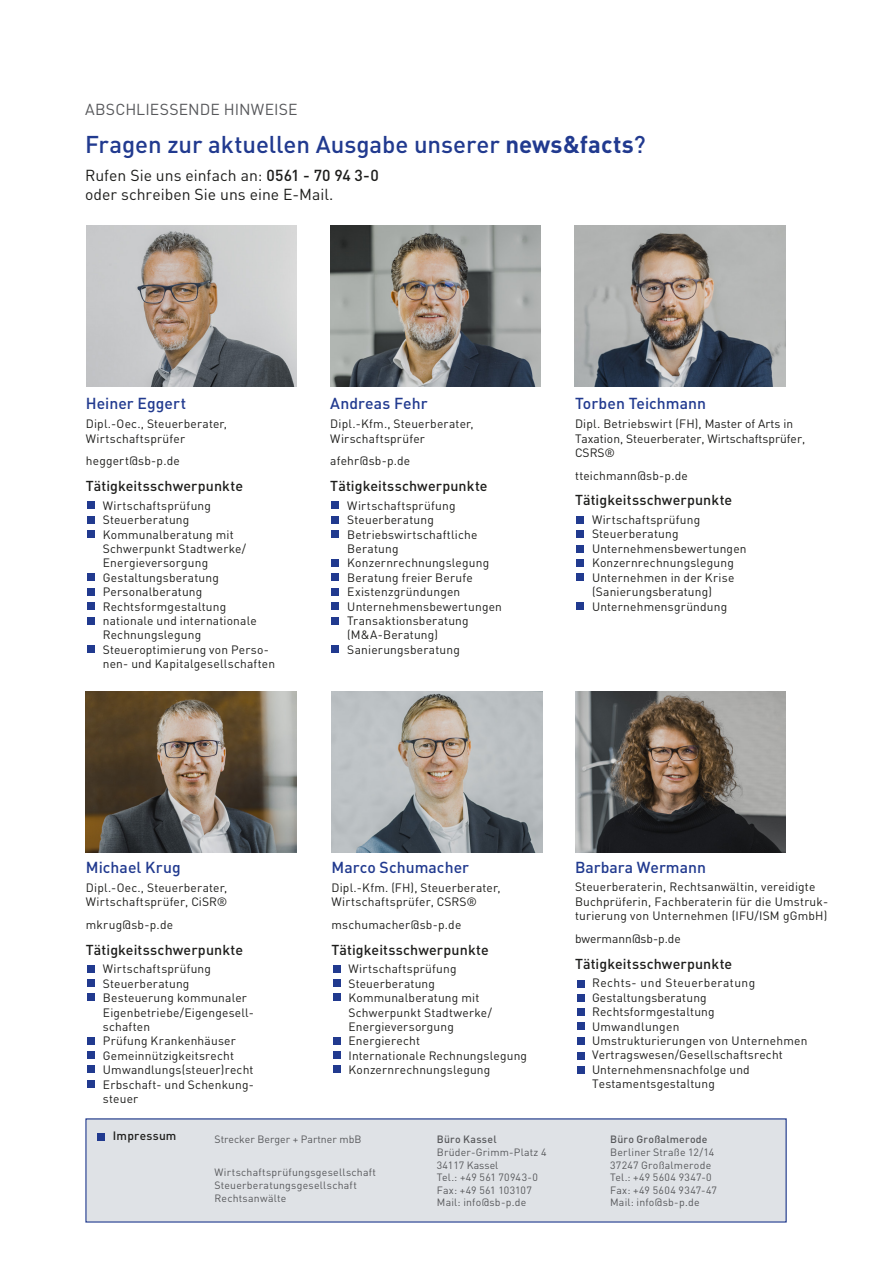
<style>
.page{position:relative;width:893px;height:1263px;background:#fff}
.page>*{position:absolute;margin:0;border:0;box-sizing:border-box;transform-origin:0 0}
.t1{font:500 24px "DIN Pro";letter-spacing:-.005em;color:#213a8f}
.t2{font:500 15.75px "DIN Pro";color:#213a8f}
.t3{font:15.75px/18.9px "DIN Pro";color:#1d1d1b}
.t4{font:15.75px "DIN Pro";letter-spacing:.005em;color:#57585b}
.t5{font:500 14.25px "DIN Pro";letter-spacing:.01em;color:#1d1d1b}
.t6{font:12px/14.4px "DIN Pro";letter-spacing:.015em;color:#1d1d1b}
.t7{font:500 12px "DIN Pro";letter-spacing:.015em;color:#1d1d1b}
.t8{font:10.5px/12.6px "DIN Pro";letter-spacing:.02em;color:#57585b}
.t9{font:500 10.5px "DIN Pro";letter-spacing:.025em;color:#57585b}
.t10{font:10.5px "DIN Pro";color:#57585b}
.s1{font-weight:700}
.s2{font-weight:500}
</style>
<div class="page">
<div style="left:331px;top:501px;width:8px;height:8px;background:#213a8f"></div>
<div style="left:331px;top:516px;width:8px;height:8px;background:#213a8f"></div>
<div style="left:331px;top:530px;width:8px;height:8px;background:#213a8f"></div>
<div style="left:331px;top:559px;width:8px;height:8px;background:#213a8f"></div>
<div style="left:331px;top:573px;width:8px;height:8px;background:#213a8f"></div>
<div style="left:331px;top:588px;width:8px;height:8px;background:#213a8f"></div>
<div style="left:331px;top:602px;width:8px;height:8px;background:#213a8f"></div>
<div style="left:331px;top:617px;width:8px;height:7px;background:#213a8f"></div>
<div style="left:331px;top:645px;width:8px;height:8px;background:#213a8f"></div>
<div style="left:87px;top:965px;width:8px;height:7px;background:#213a8f"></div>
<div style="left:87px;top:979px;width:8px;height:8px;background:#213a8f"></div>
<div style="left:87px;top:993px;width:8px;height:8px;background:#213a8f"></div>
<div style="left:87px;top:1037px;width:8px;height:7px;background:#213a8f"></div>
<div style="left:87px;top:1051px;width:8px;height:8px;background:#213a8f"></div>
<div style="left:87px;top:1065px;width:8px;height:8px;background:#213a8f"></div>
<div style="left:87px;top:1080px;width:8px;height:8px;background:#213a8f"></div>
<div style="left:333px;top:965px;width:7px;height:7px;background:#213a8f"></div>
<div style="left:333px;top:979px;width:7px;height:8px;background:#213a8f"></div>
<div style="left:333px;top:993px;width:7px;height:8px;background:#213a8f"></div>
<div style="left:333px;top:1037px;width:7px;height:7px;background:#213a8f"></div>
<div style="left:333px;top:1051px;width:7px;height:8px;background:#213a8f"></div>
<div style="left:333px;top:1065px;width:7px;height:8px;background:#213a8f"></div>
<div style="left:577px;top:980px;width:8px;height:7px;background:#213a8f"></div>
<div style="left:577px;top:994px;width:8px;height:8px;background:#213a8f"></div>
<div style="left:577px;top:1008px;width:8px;height:8px;background:#213a8f"></div>
<div style="left:577px;top:1022px;width:8px;height:8px;background:#213a8f"></div>
<div style="left:577px;top:1037px;width:8px;height:7px;background:#213a8f"></div>
<div style="left:577px;top:1052px;width:8px;height:7px;background:#213a8f"></div>
<div style="left:577px;top:1066px;width:8px;height:8px;background:#213a8f"></div>
<div style="left:576px;top:516px;width:8px;height:8px;background:#213a8f"></div>
<div style="left:576px;top:530px;width:8px;height:8px;background:#213a8f"></div>
<div style="left:576px;top:545px;width:8px;height:7px;background:#213a8f"></div>
<div style="left:576px;top:559px;width:8px;height:8px;background:#213a8f"></div>
<div style="left:576px;top:573px;width:8px;height:8px;background:#213a8f"></div>
<div style="left:576px;top:602px;width:8px;height:8px;background:#213a8f"></div>
<div style="left:87px;top:501px;width:8px;height:8px;background:#213a8f"></div>
<div style="left:87px;top:516px;width:8px;height:8px;background:#213a8f"></div>
<div style="left:87px;top:530px;width:8px;height:8px;background:#213a8f"></div>
<div style="left:87px;top:573px;width:8px;height:8px;background:#213a8f"></div>
<div style="left:87px;top:588px;width:8px;height:8px;background:#213a8f"></div>
<div style="left:87px;top:602px;width:8px;height:8px;background:#213a8f"></div>
<div style="left:87px;top:617px;width:8px;height:7px;background:#213a8f"></div>
<div style="left:87px;top:645px;width:8px;height:8px;background:#213a8f"></div>
<div style="left:86px;top:1119px;width:700px;height:103px;background:#dfe2e6"></div>
<div style="left:97px;top:1133px;width:8px;height:7px;background:#213a8f"></div>
<img style="left:86px;top:225px;width:211px;height:162px">
<img style="left:330px;top:225px;width:211px;height:162px">
<img style="left:86px;top:691px;width:210px;height:162px">
<img style="left:331px;top:691px;width:211px;height:162px">
<img style="left:575px;top:225px;width:210px;height:162px">
<img style="left:575px;top:691px;width:210px;height:162px">
<h2 class="t4" style="left:85px;top:99px;width:214px">ABSCHLIESSENDE HINWEISE</h2>
<h1 class="t1" style="left:85px;top:128px;width:562px">Fragen zur aktuellen Ausgabe unserer <span class="s1">news&amp;facts</span>?</h1>
<h2 class="t3" style="left:85px;top:165px;width:295px">Rufen Sie uns einfach an: <span class="s2">0561 - 70 94 3-0 </span>oder schreiben Sie uns eine E-Mail.</h2>
<h2 class="t2" style="left:86px;top:393px;width:102px">Heiner Eggert</h2>
<p class="t6" style="left:86px;top:416px;width:143px">Dipl.-Oec., Steuerberater,<br>Wirtschaftsprüfer</p>
<p class="t6" style="left:86px;top:453px;width:96px">heggert@sb-p.de</p>
<p class="t5" style="left:86px;top:476px;width:159px">Tätigkeitsschwerpunkte</p>
<p class="t6" style="left:103px;top:498px;width:174px">Wirtschaftsprüfung<br>Steuerberatung<br>Kommunalberatung mit<br>Schwerpunkt Stadtwerke/<br>Energieversorgung<br>Gestaltungsberatung<br>Personalberatung<br>Rechtsformgestaltung nationale und internationale<br>Rechnungslegung<br>Steueroptimierung von Perso&shy;nen- und Kapitalgesellschaften</p>
<h2 class="t2" style="left:330px;top:393px;width:99px">Andreas Fehr</h2>
<p class="t6" style="left:330px;top:416px;width:145px">Dipl.-Kfm., Steuerberater,<br>Wirschaftsprüfer</p>
<p class="t6" style="left:330px;top:453px;width:82px">afehr@sb-p.de</p>
<p class="t5" style="left:330px;top:476px;width:159px">Tätigkeitsschwerpunkte</p>
<p class="t6" style="left:347px;top:498px;width:156px">Wirtschaftsprüfung<br>Steuerberatung<br>Betriebswirtschaftliche<br>Beratung<br>Konzernrechnungslegung<br>Beratung freier Berufe<br>Existenzgründungen<br>Unternehmensbewertungen<br>Transaktionsberatung (M&amp;A-Beratung)<br>Sanierungsberatung</p>
<h2 class="t2" style="left:575px;top:393px;width:133px">Torben Teichmann</h2>
<p class="t6" style="left:575px;top:416px;width:232px">Dipl. Betriebswirt (FH), Master of Arts in<br>Taxation, Steuerberater, Wirtschaftsprüfer,<br>CSRS®</p>
<p class="t6" style="left:575px;top:468px;width:114px">tteichmann@sb-p.de</p>
<p class="t5" style="left:575px;top:491px;width:159px">Tätigkeitsschwerpunkte</p>
<p class="t6" style="left:592px;top:512px;width:156px">Wirtschaftsprüfung<br>Steuerberatung<br>Unternehmensbewertungen<br>Konzernrechnungslegung<br>Unternehmen in der Krise (Sanierungsberatung)<br>Unternehmensgründung</p>
<h2 class="t2" style="left:86px;top:857px;width:96px">Michael Krug</h2>
<p class="t6" style="left:86px;top:880px;width:143px">Dipl.-Oec., Steuerberater,<br>Wirtschaftsprüfer, CiSR®</p>
<p class="t6" style="left:86px;top:917px;width:89px">mkrug@sb-p.de</p>
<p class="t5" style="left:86px;top:940px;width:159px">Tätigkeitsschwerpunkte</p>
<p class="t6" style="left:103px;top:961px;width:153px">Wirtschaftsprüfung<br>Steuerberatung<br>Besteuerung kommunaler<br>Eigenbetriebe/Eigengesell&shy;schaften<br>Prüfung Krankenhäuser<br>Gemeinnützigkeitsrecht<br>Umwandlungs(steuer)recht<br>Erbschaft- und Schenkung&shy;steuer</p>
<h2 class="t2" style="left:331px;top:857px;width:139px">Marco Schumacher</h2>
<p class="t6" style="left:331px;top:880px;width:171px">Dipl.-Kfm. (FH), Steuerberater,<br>Wirtschaftsprüfer, CSRS®</p>
<p class="t6" style="left:331px;top:917px;width:131px">mschumacher@sb-p.de</p>
<p class="t5" style="left:331px;top:940px;width:159px">Tätigkeitsschwerpunkte</p>
<p class="t6" style="left:348px;top:961px;width:180px">Wirtschaftsprüfung<br>Steuerberatung<br>Kommunalberatung mit<br>Schwerpunkt Stadtwerke/<br>Energieversorgung<br>Energierecht<br>Internationale Rechnungslegung<br>Konzernrechnungslegung</p>
<h2 class="t2" style="left:575px;top:856px;width:132px">Barbara Wermann</h2>
<p class="t6" style="left:575px;top:879px;width:255px">Steuerberaterin, Rechtsanwältin, vereidigte<br>Buchprüferin, Fachberaterin für die Umstruk&shy;turierung von Unternehmen (IFU/ISM gGmbH)</p>
<p class="t6" style="left:575px;top:931px;width:107px">bwermann@sb-p.de</p>
<p class="t5" style="left:575px;top:954px;width:159px">Tätigkeitsschwerpunkte</p>
<p class="t6" style="left:592px;top:975px;width:217px">Rechts- und Steuerberatung<br>Gestaltungsberatung<br>Rechtsformgestaltung<br>Umwandlungen<br>Umstrukturierungen von Unternehmen<br>Vertragswesen/Gesellschaftsrecht<br>Unternehmensnachfolge und<br>Testamentsgestaltung</p>
<p class="t7" style="left:113px;top:1128px;width:65px">Impressum</p>
<p class="t10" style="left:215px;top:1132px;width:148px">Strecker Berger + Partner mbB</p>
<p class="t8" style="left:215px;top:1166px;width:163px">Wirtschaftsprüfungsgesellschaft<br>Steuerberatungsgesellschaft<br>Rechtsanwälte</p>
<p class="t9" style="left:437px;top:1132px;width:61px">Büro Kassel</p>
<p class="t8" style="left:437px;top:1145px;width:111px">Brüder-Grimm-Platz 4<br>34117 Kassel<br>Tel.: +49 561 70943-0<br>Fax: +49 561 103107<br>Mail: info@sb-p.de</p>
<p class="t9" style="left:610px;top:1132px;width:99px">Büro Großalmerode</p>
<p class="t8" style="left:610px;top:1145px;width:108px">Berliner Straße 12/14<br>37247 Großalmerode<br>Tel.: +49 5604 9347-0<br>Fax: +49 5604 9347-47<br>Mail: info@sb-p.de</p>
</div>
